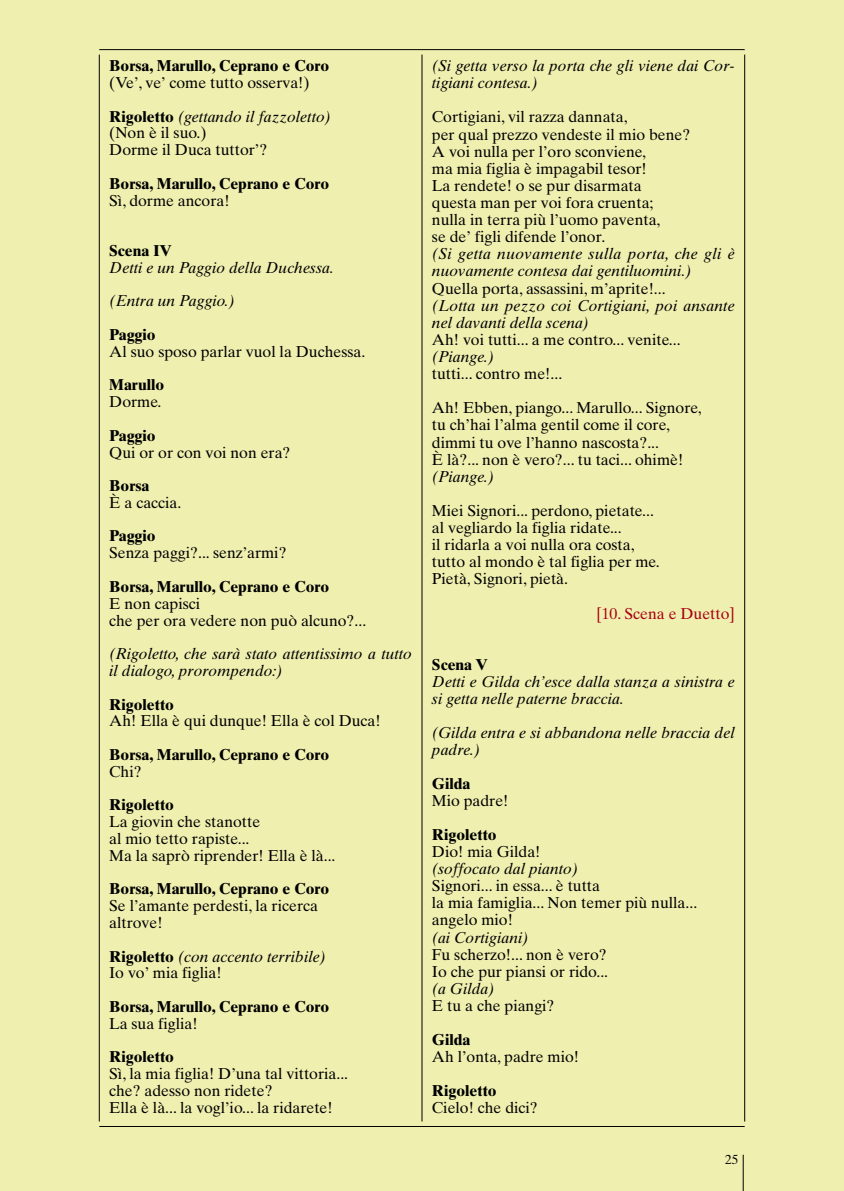
<style>
.page{position:relative;width:844px;height:1191px;background:#fff}
.page>*{position:absolute;margin:0;border:0;box-sizing:border-box;transform-origin:0 0}
.t1{font:15.75px/17.2px "Times Ten";color:#000}
.t2{font:italic 15.75px/17.2px "Times Ten";color:#000}
.t3{font:700 15.75px "Times Ten";color:#000}
.t4{font:15.75px "Times Ten";color:#a80011}
.t5{font:13.12px "Times Ten";color:#000}
.s1{font-weight:700}
.s2{font-style:italic}
.s3{font-weight:700;font-style:normal}
.s4{font-style:normal}
</style>
<div class="page">
<div style="left:0;top:0;width:843px;height:1191px;background:#efefb0"></div>
<hr style="left:421px;top:55px;width:1px;height:1066px;background:#000">
<hr style="left:99px;top:1126px;width:645px;height:1px;background:#000">
<hr style="left:99px;top:49px;width:645px;height:1px;background:#000">
<hr style="left:744px;top:55px;width:1px;height:1066px;background:#000">
<hr style="left:99px;top:55px;width:1px;height:1066px;background:#000">
<hr style="left:742px;top:1154px;width:1px;height:37px;background:#000">
<p class="t3" style="left:109px;top:60px;width:222px">Borsa, Marullo, Ceprano e Coro</p>
<p class="t1" style="left:109px;top:67px;width:223px;line-height:33.6px">(Ve’, ve’ come tutto osserva!)<br><span class="s1">Rigoletto</span> <span class="s2">(gettando il fazzoletto)</span></p>
<p class="t1" style="left:109px;top:126px;width:159px">(Non è il suo.)<br>Dorme il Duca tuttor’?</p>
<p class="t3" style="left:109px;top:178px;width:222px">Borsa, Marullo, Ceprano e Coro</p>
<p class="t1" style="left:109px;top:193px;width:122px">Sì, dorme ancora!</p>
<p class="t3" style="left:109px;top:245px;width:64px">Scena IV</p>
<p class="t2" style="left:109px;top:252px;width:226px;line-height:33.6px">Detti e un Paggio della Duchessa. (Entra un Paggio.)</p>
<p class="t3" style="left:109px;top:329px;width:48px">Paggio</p>
<p class="t1" style="left:109px;top:344px;width:258px">Al suo sposo parlar vuol la Duchessa.</p>
<p class="t3" style="left:109px;top:379px;width:57px">Marullo</p>
<p class="t1" style="left:109px;top:395px;width:54px">Dorme.</p>
<p class="t3" style="left:109px;top:430px;width:48px">Paggio</p>
<p class="t1" style="left:109px;top:445px;width:183px">Qui or or con voi non era?</p>
<p class="t3" style="left:109px;top:480px;width:42px">Borsa</p>
<p class="t1" style="left:109px;top:495px;width:74px">È a caccia.</p>
<p class="t3" style="left:109px;top:530px;width:48px">Paggio</p>
<p class="t1" style="left:109px;top:546px;width:179px">Senza paggi?... senz’armi?</p>
<p class="t3" style="left:109px;top:581px;width:222px">Borsa, Marullo, Ceprano e Coro</p>
<p class="t1" style="left:109px;top:596px;width:258px">E non capisci<br>che per ora vedere non può alcuno?...</p>
<p class="t2" style="left:109px;top:647px;width:304px">(Rigoletto, che sarà stato attentissimo a tutto il dialogo, prorompendo:)</p>
<p class="t3" style="left:109px;top:698px;width:66px">Rigoletto</p>
<p class="t1" style="left:109px;top:714px;width:273px">Ah! Ella è qui dunque! Ella è col Duca!</p>
<p class="t3" style="left:109px;top:749px;width:222px">Borsa, Marullo, Ceprano e Coro</p>
<p class="t1" style="left:109px;top:764px;width:34px">Chi?</p>
<p class="t3" style="left:109px;top:799px;width:66px">Rigoletto</p>
<p class="t1" style="left:109px;top:815px;width:228px">La giovin che stanotte<br>al mio tetto rapiste...<br>Ma la saprò riprender! Ella è là...</p>
<p class="t3" style="left:109px;top:883px;width:222px">Borsa, Marullo, Ceprano e Coro</p>
<p class="t1" style="left:109px;top:899px;width:210px">Se l’amante perdesti, la ricerca altrove!</p>
<p class="t2" style="left:109px;top:949px;width:218px"><span class="s3">Rigoletto</span> (con accento terribile)<br><span class="s4">Io vo’ mia figlia!</span></p>
<p class="t3" style="left:109px;top:1001px;width:222px">Borsa, Marullo, Ceprano e Coro</p>
<p class="t1" style="left:109px;top:1016px;width:90px">La sua figlia!</p>
<p class="t3" style="left:109px;top:1051px;width:66px">Rigoletto</p>
<p class="t1" style="left:109px;top:1067px;width:240px">Sì, la mia figlia! D’una tal vittoria... che? adesso non ridete?<br>Ella è là... la vogl’io... la ridarete!</p>
<p class="t2" style="left:432px;top:59px;width:304px">(Si getta verso la porta che gli viene dai Cor&shy;tigiani contesa.)</p>
<p class="t1" style="left:432px;top:110px;width:260px">Cortigiani, vil razza dannata,<br>per qual prezzo vendeste il mio bene?<br>A voi nulla per l’oro sconviene,<br>ma mia figlia è impagabil tesor!<br>La rendete! o se pur disarmata<br>questa man per voi fora cruenta; nulla in terra più l’uomo paventa,<br>se de’ figli difende l’onor.</p>
<p class="t2" style="left:432px;top:247px;width:304px">(Si getta nuovamente sulla porta, che gli è nuovamente contesa dai gentiluomini.)</p>
<p class="t1" style="left:432px;top:281px;width:235px">Quella porta, assassini, m’aprite!...</p>
<p class="t2" style="left:432px;top:298px;width:304px">(Lotta un pezzo coi Cortigiani, poi ansante nel davanti della scena)</p>
<p class="t1" style="left:432px;top:332px;width:250px">Ah! voi tutti... a me contro... venite...</p>
<p class="t2" style="left:432px;top:349px;width:64px">(Piange.)</p>
<p class="t1" style="left:432px;top:358px;width:271px;line-height:34.1px">tutti... contro me!...<br>Ah! Ebben, piango... Marullo... Signore,</p>
<p class="t1" style="left:432px;top:418px;width:253px">tu ch’hai l’alma gentil come il core, dimmi tu ove l’hanno nascosta?...<br>È là?... non è vero?... tu taci... ohimè!</p>
<p class="t2" style="left:432px;top:469px;width:64px">(Piange.)</p>
<p class="t1" style="left:432px;top:503px;width:229px">Miei Signori... perdono, pietate... al vegliardo la figlia ridate...<br>il ridarla a voi nulla ora costa, tutto al mondo è tal figlia per me.<br>Pietà, Signori, pietà.</p>
<p class="t4" style="left:596px;top:607px;width:140px">[10. Scena e Duetto]</p>
<p class="t3" style="left:432px;top:659px;width:57px">Scena V</p>
<p class="t2" style="left:432px;top:674px;width:304px">Detti e Gilda ch’esce dalla stanza a sinistra e si getta nelle paterne braccia.</p>
<p class="t2" style="left:432px;top:725px;width:304px">(Gilda entra e si abbandona nelle braccia del padre.)</p>
<p class="t3" style="left:432px;top:778px;width:40px">Gilda</p>
<p class="t1" style="left:432px;top:793px;width:78px">Mio padre!</p>
<p class="t3" style="left:432px;top:829px;width:66px">Rigoletto</p>
<p class="t1" style="left:432px;top:844px;width:110px">Dio! mia Gilda!</p>
<p class="t2" style="left:432px;top:861px;width:148px">(soffocato dal pianto)</p>
<p class="t1" style="left:432px;top:879px;width:267px">Signori... in essa... è tutta<br>la mia famiglia... Non temer più nulla... angelo mio!</p>
<p class="t2" style="left:432px;top:930px;width:98px">(ai Cortigiani)</p>
<p class="t1" style="left:432px;top:947px;width:178px">Fu scherzo!... non è vero?<br>Io che pur piansi or rido...</p>
<p class="t2" style="left:432px;top:981px;width:64px">(a Gilda)</p>
<p class="t1" style="left:432px;top:998px;width:124px">E tu a che piangi?</p>
<p class="t3" style="left:432px;top:1034px;width:40px">Gilda</p>
<p class="t1" style="left:432px;top:1049px;width:149px">Ah l’onta, padre mio!</p>
<p class="t3" style="left:432px;top:1084px;width:66px">Rigoletto</p>
<p class="t1" style="left:432px;top:1100px;width:107px">Cielo! che dici?</p>
<p class="t5" style="left:725px;top:1154px;width:15px">25</p>
</div>
